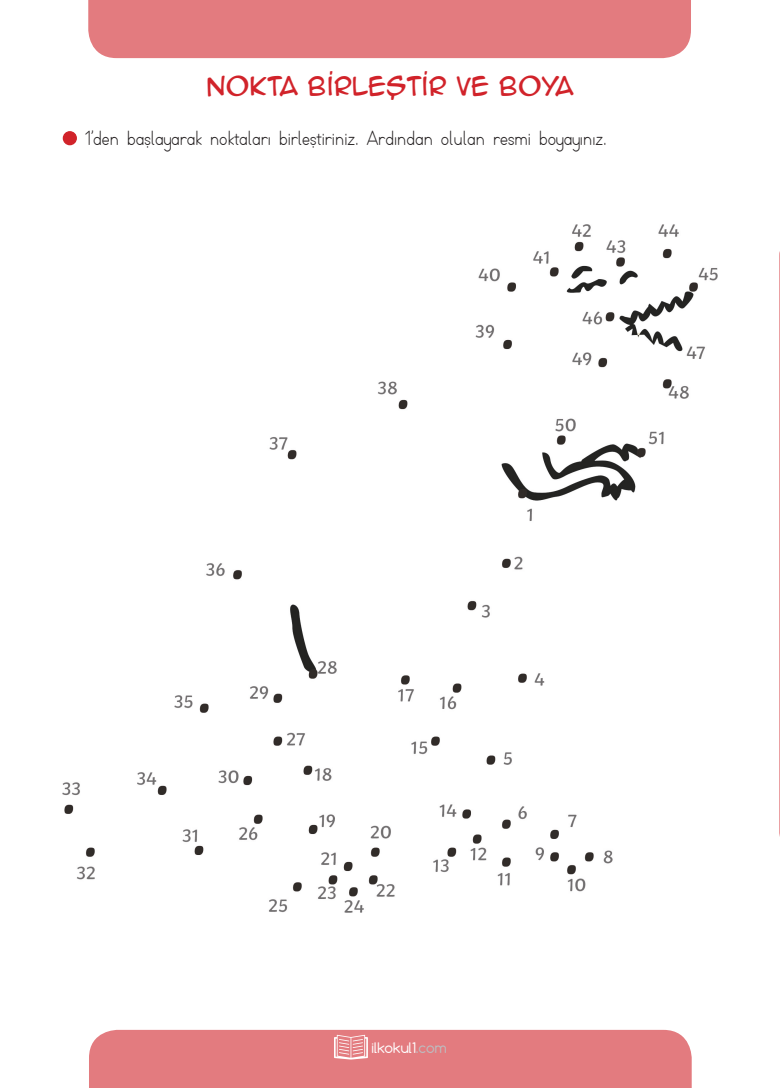
<style>
.page{position:relative;width:780px;height:1088px;background:#fff}
.page>*{position:absolute;margin:0;border:0;box-sizing:border-box;transform-origin:0 0}
.ÜST_BAŞLIK{font:23.75px "Karikatura";color:#d1232a}
.t1{font:20px "TTKB Dik Temel Abece";color:#231f20}
.t2{font:13.75px "Comfortaa";color:#fff}
.s1{color:#bcbdc0}
</style>
<div class="page">
<div style="left:89px;top:1030px;width:602px;height:58px;background:#e37b7f"></div>
<div style="left:88px;top:0;width:603px;height:58px;background:#e37b7f"></div>
<svg style="left:334px;top:1035px;width:34px;height:24px"></svg>
<svg style="left:779px;top:251px;width:1px;height:586px"></svg>
<img style="left:63px;top:224px;width:654px;height:688px">
<div style="left:63px;top:132px;width:13px;height:13px;background:#d1232a;border-radius:50%"></div>
<div style="left:63px;top:131px;width:14px;height:14px;border:1px solid #d1232a;border-radius:50%"></div>
<p class="ÜST_BAŞLIK" style="left:206px;top:69px;width:368px">NOKTA BIRLEŞTIR VE BOYA</p>
<p class="t1" style="left:85px;top:126px;width:523px">1’den başlayarak noktaları birleştiriniz. Ardından olulan resmi boyayınız.</p>
<p class="t2" style="left:371px;top:1039px;width:77px">ilkokul1<span class="s1">.com</span></p>
</div>
